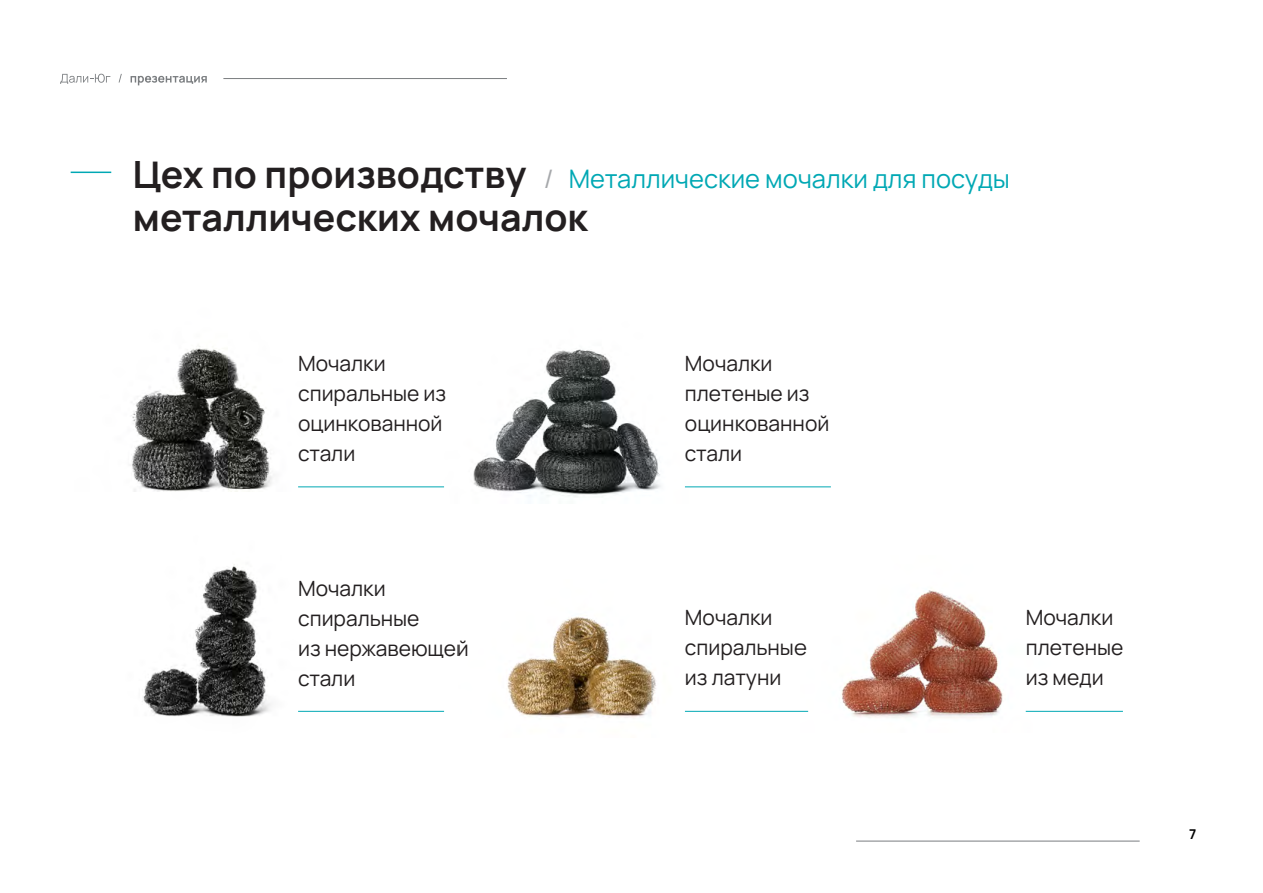
<style>
.page{position:relative;width:1263px;height:893px;background:#fff}
.page>*{position:absolute;margin:0;border:0;box-sizing:border-box;transform-origin:0 0}
.t1{font:700 37.5px/43.5px "Manrope";color:#231f20}
.t2{font:25.5px "Manrope";color:#00a8b4}
.t3{font:21px/30px "Manrope";color:#231f20}
.t4{font:700 13.5px "Manrope";color:#000}
.s1{color:#a6a8ab}
</style>
<div class="page">
<svg style="left:60px;top:74px;width:50px;height:10px"></svg>
<svg style="left:119px;top:74px;width:3px;height:9px"></svg>
<svg style="left:131px;top:76px;width:76px;height:9px"></svg>
<hr style="left:223px;top:78px;width:284px;height:1px;background:#7a7d80">
<hr style="left:856px;top:841px;width:284px;height:1px;background:#7a7d80">
<img style="left:142px;top:564px;width:241px;height:153px">
<hr style="left:298px;top:711px;width:146px;height:1px;background:#00a8b4">
<img style="left:410px;top:349px;width:315px;height:148px">
<hr style="left:685px;top:486px;width:146px;height:1px;background:#00a8b4">
<img style="left:131px;top:346px;width:233px;height:146px">
<hr style="left:298px;top:486px;width:146px;height:1px;background:#00a8b4">
<hr style="left:71px;top:172px;width:40px;height:1px;background:#00a8b4">
<hr style="left:685px;top:711px;width:123px;height:1px;background:#00a8b4">
<img style="left:507px;top:616px;width:188px;height:102px">
<img style="left:800px;top:590px;width:267px;height:128px">
<hr style="left:1026px;top:711px;width:97px;height:1px;background:#00a8b4">
<h1 class="t1" style="left:133px;top:151px;width:456px">Цех по производству металлических мочалок</h1>
<p class="t2" style="left:544px;top:161px;width:468px"><span class="s1">/</span> Металлические мочалки для посуды</p>
<p class="t3" style="left:298px;top:348px;width:150px">Мочалки спиральные из оцинкованной стали</p>
<p class="t3" style="left:298px;top:572px;width:171px">Мочалки спиральные<br>из нержавеющей стали</p>
<p class="t3" style="left:685px;top:348px;width:146px">Мочалки плетеные из оцинкованной стали</p>
<p class="t3" style="left:685px;top:602px;width:123px">Мочалки спиральные из латуни</p>
<p class="t3" style="left:1026px;top:602px;width:99px">Мочалки плетеные из меди</p>
<p class="t4" style="left:1189px;top:825px;width:9px">7</p>
</div>
